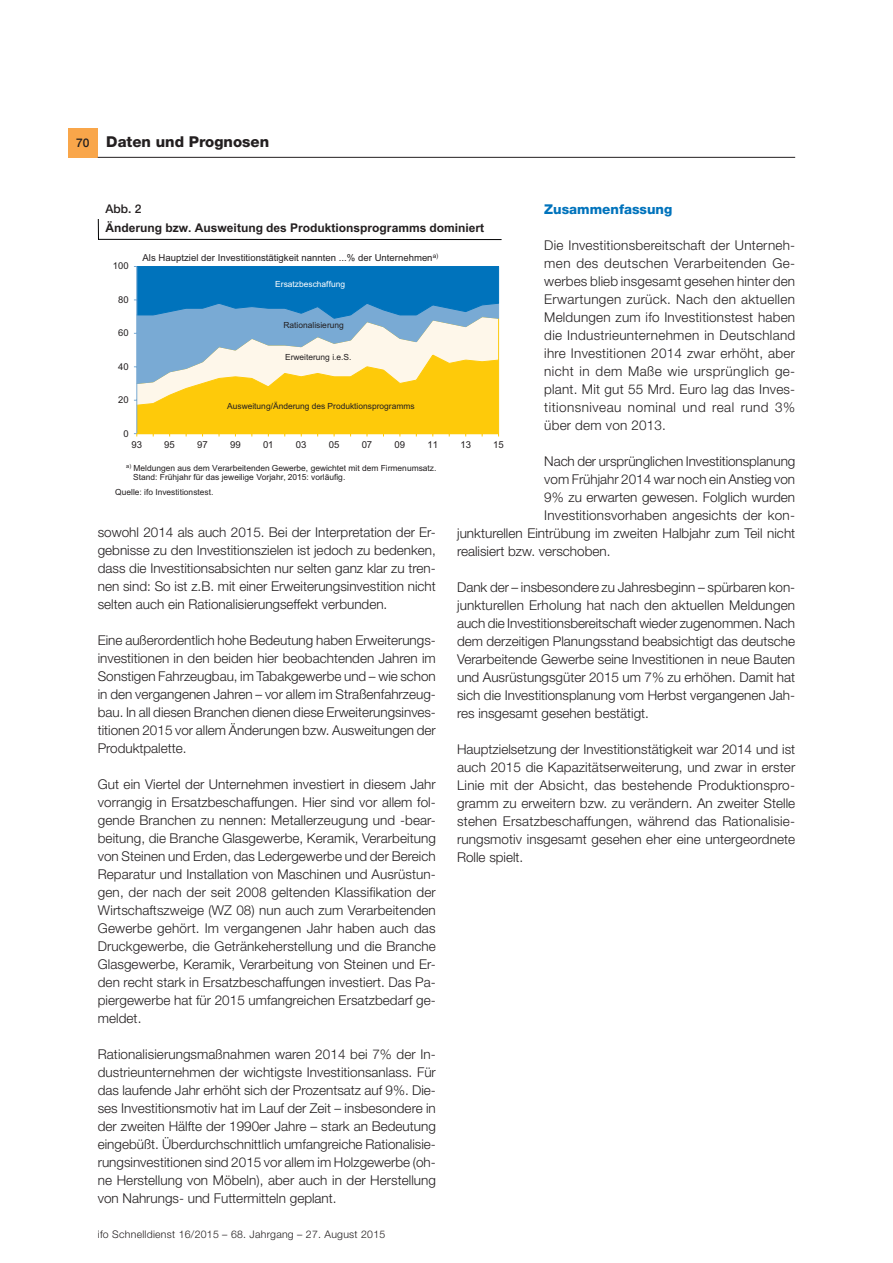
<style>
.page{position:relative;width:893px;height:1263px;background:#fff}
.page>*{position:absolute;margin:0;border:0;box-sizing:border-box;transform-origin:0 0}
.t1{font:800 15px "Helvetica Neue LT Std";color:#231f20}
.Fliesstext{font:300 13.5px/18px "Helvetica Neue LT Std";color:#231f20;text-align:justify}
.Überschrift_9_pt{font:800 13.5px "Helvetica Neue LT Std";color:#0073bc}
.t2{font:700 12px "Arial";color:#231f20}
.fett_8pt{font:500 12px "Helvetica Neue LT Std";color:#231f20}
.t3{font:300 10.5px "Helvetica Neue LT Std";letter-spacing:.025em;color:#231f20}
.t4{font:9.6px "Arial";color:#231f20}
.t5{font:9.45px "Arial";color:#231f20}
.t6{font:8.4px/9.8px "Arial";color:#231f20}
.t7{font:8.4px "Arial";color:#fff}
.s1{font-weight:500;font-size:12px}
</style>
<div class="page">
<div style="left:68px;top:128px;width:30px;height:30px;background:#f9a64a"></div>
<hr style="left:98px;top:157px;width:697px;height:1px;background:#231f20">
<svg style="left:134px;top:266px;width:365px;height:170px;background:#a3b78e"></svg>
<svg style="left:98px;top:219px;width:1px;height:20px"></svg>
<hr style="left:98px;top:239px;width:404px;height:1px;background:#000002">
<p class="t1" style="left:76px;top:132px;width:194px"><span class="s1">70</span> Daten und Prognosen</p>
<p class="fett_8pt" style="left:105px;top:201px;width:38px">Abb. 2</p>
<p class="Überschrift_9_pt" style="left:544px;top:201px;width:130px">Zusammenfassung</p>
<p class="Fliesstext" style="left:544px;top:236px;width:253px">Die Investitionsbereitschaft der Unterneh&shy;men des deutschen Verarbeitenden Ge&shy;werbes blieb insgesamt gesehen hinter den Erwartungen zurück. Nach den aktuellen Meldungen zum ifo Investitionstest haben die Industrieunternehmen in Deutschland ihre Investitionen 2014 zwar erhöht, aber nicht in dem Maße wie ursprünglich ge&shy;plant. Mit gut 55 Mrd. Euro lag das Inves&shy;titionsniveau nominal und real rund 3% über dem von 2013.</p>
<p class="Fliesstext" style="left:544px;top:452px;width:253px">Nach der ursprünglichen Investitionsplanung</p>
<p class="Fliesstext" style="left:544px;top:470px;width:252px">vom Frühjahr 2014 war noch ein Anstieg von</p>
<p class="Fliesstext" style="left:544px;top:488px;width:252px">9% zu erwarten gewesen. Folglich wurden</p>
<p class="Fliesstext" style="left:544px;top:506px;width:252px">Investitionsvorhaben angesichts der kon-</p>
<p class="Fliesstext" style="left:457px;top:524px;width:340px">junkturellen Eintrübung im zweiten Halbjahr zum Teil nicht</p>
<p class="Fliesstext" style="left:457px;top:542px;width:155px">realisiert bzw. verschoben.</p>
<p class="Fliesstext" style="left:457px;top:578px;width:340px">Dank der – insbesondere zu Jahresbeginn – spürbaren kon&shy;junkturellen Erholung hat nach den aktuellen Meldungen auch die Investitionsbereitschaft wieder zugenommen. Nach dem derzeitigen Planungsstand beabsichtigt das deutsche Verarbeitende Gewerbe seine Investitionen in neue Bauten und Ausrüstungsgüter 2015 um 7% zu erhöhen. Damit hat sich die Investitionsplanung vom Herbst vergangenen Jah&shy;res insgesamt gesehen bestätigt.</p>
<p class="Fliesstext" style="left:457px;top:740px;width:340px">Hauptzielsetzung der Investitionstätigkeit war 2014 und ist auch 2015 die Kapazitätserweiterung, und zwar in erster Linie mit der Absicht, das bestehende Produktionspro&shy;gramm zu erweitern bzw. zu verändern. An zweiter Stelle stehen Ersatzbeschaffungen, während das Rationalisie&shy;rungsmotiv insgesamt gesehen eher eine untergeordnete Rolle spielt.</p>
<p class="t2" style="left:105px;top:219px;width:380px">Änderung bzw. Ausweitung des Produktionsprogramms dominiert</p>
<p class="t4" style="left:143px;top:251px;width:297px">Als Hauptziel der Investitionstätigkeit nannten ...% der Unternehmen<sup>a)</sup></p>
<p class="t5" style="left:113px;top:260px;width:17px">100</p>
<p class="t7" style="left:275px;top:278px;width:71px">Ersatzbeschaffung</p>
<p class="t5" style="left:118px;top:293px;width:12px">80</p>
<p class="t6" style="left:283px;top:320px;width:62px">Rationalisierung</p>
<p class="t5" style="left:118px;top:327px;width:12px">60</p>
<p class="t6" style="left:285px;top:352px;width:68px">Erweiterung i.e.S.</p>
<p class="t5" style="left:118px;top:360px;width:12px">40</p>
<p class="t5" style="left:118px;top:394px;width:12px">20</p>
<p class="t6" style="left:227px;top:401px;width:189px">Ausweitung/Änderung des Produktionsprogramms</p>
<p class="t5" style="left:123px;top:427px;width:7px">0</p>
<p class="t4" style="left:131px;top:438px;width:12px">93</p>
<p class="t4" style="left:164px;top:438px;width:12px">95</p>
<p class="t4" style="left:197px;top:438px;width:12px">97</p>
<p class="t4" style="left:230px;top:438px;width:12px">99</p>
<p class="t4" style="left:263px;top:438px;width:12px">01</p>
<p class="t4" style="left:296px;top:438px;width:12px">03</p>
<p class="t4" style="left:329px;top:438px;width:12px">05</p>
<p class="t4" style="left:362px;top:438px;width:12px">07</p>
<p class="t4" style="left:395px;top:438px;width:12px">09</p>
<p class="t4" style="left:427px;top:438px;width:12px">11</p>
<p class="t4" style="left:460px;top:438px;width:12px">13</p>
<p class="t4" style="left:493px;top:438px;width:12px">15</p>
<p class="t6" style="left:133px;top:463px;width:305px;text-indent:-7px"><sup>a)</sup> Meldungen aus dem Verarbeitenden Gewerbe, gewichtet mit dem Firmenumsatz.<br>Stand: Frühjahr für das jeweilige Vorjahr, 2015: vorläufig.</p>
<p class="t6" style="left:115px;top:487px;width:100px">Quelle: ifo Investitionstest.</p>
<p class="Fliesstext" style="left:98px;top:523px;width:340px">sowohl 2014 als auch 2015. Bei der Interpretation der Er&shy;gebnisse zu den Investitionszielen ist jedoch zu bedenken, dass die Investitionsabsichten nur selten ganz klar zu tren&shy;nen sind: So ist z.B. mit einer Erweiterungsinvestition nicht selten auch ein Rationalisierungseffekt verbunden.</p>
<p class="Fliesstext" style="left:98px;top:631px;width:340px">Eine außerordentlich hohe Bedeutung haben Erweiterungs&shy;investitionen in den beiden hier beobachtenden Jahren im Sonstigen Fahrzeugbau, im Tabakgewerbe und – wie schon in den vergangenen Jahren – vor allem im Straßenfahrzeug&shy;bau. In all diesen Branchen dienen diese Erweiterungsinves&shy;titionen 2015 vor allem Änderungen bzw. Ausweitungen der Produktpalette.</p>
<p class="Fliesstext" style="left:98px;top:775px;width:340px">Gut ein Viertel der Unternehmen investiert in diesem Jahr vorrangig in Ersatzbeschaffungen. Hier sind vor allem fol&shy;gende Branchen zu nennen: Metallerzeugung und -bear&shy;beitung, die Branche Glasgewerbe, Keramik, Verarbeitung von Steinen und Erden, das Ledergewerbe und der Bereich Reparatur und Installation von Maschinen und Ausrüstun&shy;gen, der nach der seit 2008 geltenden Klassifikation der Wirtschaftszweige (WZ 08) nun auch zum Verarbeitenden Gewerbe gehört. Im vergangenen Jahr haben auch das Druckgewerbe, die Getränkeherstellung und die Branche Glasgewerbe, Keramik, Verarbeitung von Steinen und Er&shy;den recht stark in Ersatzbeschaffungen investiert. Das Pa&shy;piergewerbe hat für 2015 umfangreichen Ersatzbedarf ge&shy;meldet.</p>
<p class="Fliesstext" style="left:98px;top:1045px;width:340px">Rationalisierungsmaßnahmen waren 2014 bei 7% der In&shy;dustrieunternehmen der wichtigste Investitionsanlass. Für das laufende Jahr erhöht sich der Prozentsatz auf 9%. Die&shy;ses Investitionsmotiv hat im Lauf der Zeit – insbesondere in der zweiten Hälfte der 1990er Jahre – stark an Bedeutung eingebüßt. Überdurchschnittlich umfangreiche Rationalisie&shy;rungsinvestitionen sind 2015 vor allem im Holzgewerbe (oh&shy;ne Herstellung von Möbeln), aber auch in der Herstellung von Nahrungs- und Futtermitteln geplant.</p>
<p class="t3" style="left:98px;top:1228px;width:289px">ifo Schnelldienst 16/2015 – 68. Jahrgang – 27. August 2015</p>
</div>
